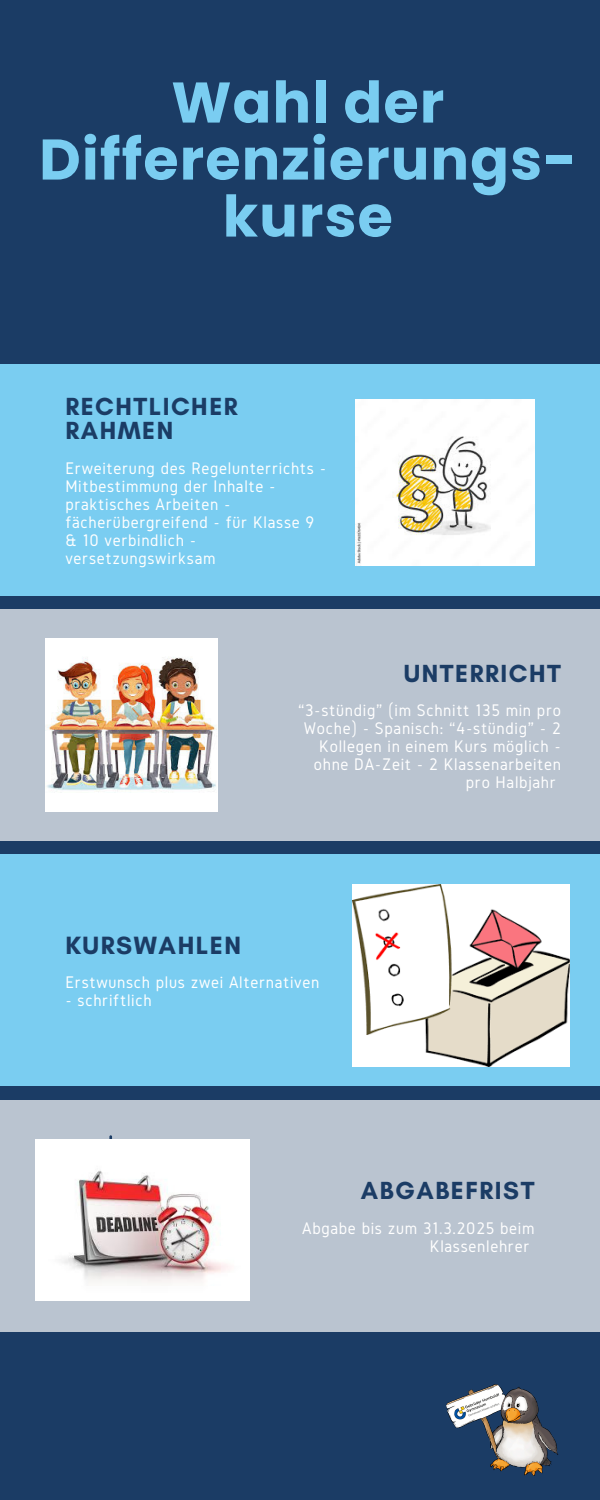
<style>
.page{position:relative;width:600px;height:1500px;background:#1b3c65}
.page>*{position:absolute;margin:0;border:0;box-sizing:border-box;transform-origin:0 0}
.t1{font:700 57.2px/57px "Poppins";letter-spacing:.02em;color:#7acdf1;text-align:center}
.t2{font:700 25.5px "Glacial Indifference";letter-spacing:.06em;color:#1b3c65}
.t3{font:700 25.2px/24.5px "Glacial Indifference";letter-spacing:.06em;color:#1b3c65}
.t4{font:17.5px/18px "Gidole";letter-spacing:.04em;color:#fff;text-align:right}
</style>
<div class="page">
<div style="left:0;top:364px;width:600px;height:231px;background:#7acdf1"></div>
<div style="left:0;top:609px;width:600px;height:232px;background:#bac4d0"></div>
<div style="left:0;top:855px;width:600px;height:231px;background:#7acdf1"></div>
<div style="left:0;top:1100px;width:600px;height:232px;background:#bac4d0"></div>
<svg style="left:65px;top:1136px;width:153px;height:4px"></svg>
<img style="left:356px;top:399px;width:178px;height:166px">
<img style="left:353px;top:884px;width:216px;height:183px">
<img style="left:35px;top:1140px;width:215px;height:160px">
<img style="left:45px;top:639px;width:173px;height:172px">
<img style="left:446px;top:1384px;width:113px;height:92px">
<h1 class="t1" style="left:39px;top:74px;width:539px">Wahl der<br>Differenzierungs&shy;kurse</h1>
<h2 class="t3" style="left:65px;top:394px;width:174px">RECHTLICHER<br>RAHMEN</h2>
<p class="t4" style="left:65px;top:459px;width:262px;text-align:left">Erweiterung des Regelunterrichts -<br>Mitbestimmung der Inhalte - praktisches Arbeiten - fächerübergreifend - für Klasse 9 &amp; 10 verbindlich - versetzungswirksam</p>
<p class="t3" style="left:404px;top:660px;width:159px">UNTERRICHT</p>
<p class="t2" style="left:65px;top:930px;width:177px">KURSWAHLEN</p>
<p class="t4" style="left:298px;top:701px;width:264px">“3-stündig” (im Schnitt 135 min pro<br>Woche) - Spanisch: “4-stündig” - 2<br>Kollegen in einem Kurs möglich - ohne DA-Zeit - 2 Klassenarbeiten pro Halbjahr</p>
<p class="t4" style="left:65px;top:973px;width:255px">Erstwunsch plus zwei Alternativen</p>
<p class="t4" style="left:65px;top:991px;width:88px">- schriftlich</p>
<h2 class="t3" style="left:361px;top:1178px;width:175px">ABGABEFRIST</h2>
<p class="t4" style="left:302px;top:1218px;width:234px">Abgabe bis zum 31.3.2025 beim<br>Klassenlehrer</p>
</div>
